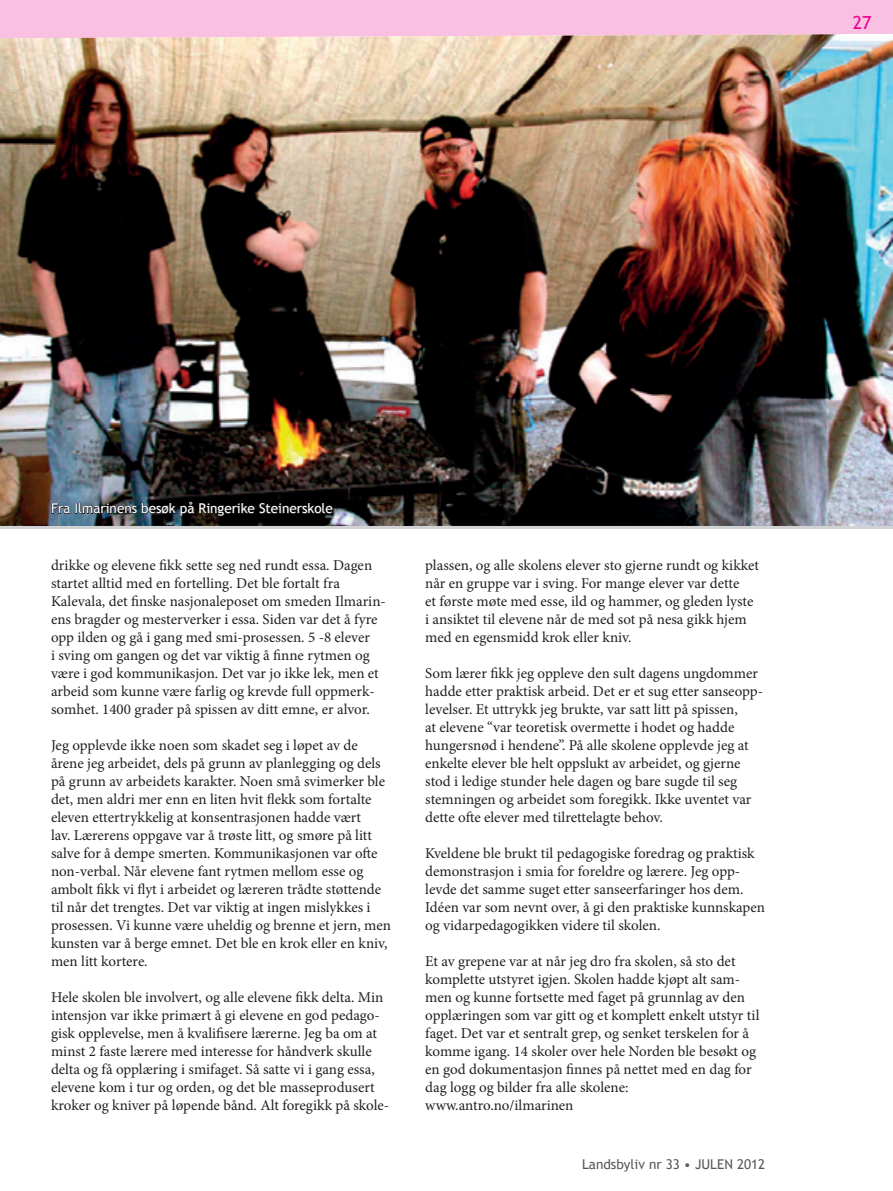
<style>
.page{position:relative;width:893px;height:1191px;background:#fff}
.page>*{position:absolute;margin:0;border:0;box-sizing:border-box;transform-origin:0 0}
.t1{font:18px "Trebuchet MS";color:#ed028c}
.t2{font:15px/18px "Minion Pro";color:#231f20}
.t3{font:13.5px "Trebuchet MS";color:#fff}
.t4{font:13.5px "Trebuchet MS";color:#57585a}
</style>
<div class="page">
<div style="left:0;top:0;width:893px;height:34px;background:#fac0e2"></div>
<img style="left:0;top:34px;width:893px;height:492px">
<svg style="left:51px;top:501px;width:282px;height:16px;background:#1e2328"></svg>
<hr style="left:0;top:526px;width:893px;height:3px;background:#d1d2d4">
<p class="t1" style="left:853px;top:12px;width:20px">27</p>
<p class="t3" style="left:51px;top:500px;width:283px">Fra Ilmarinens besøk på Ringerike Steinerskole</p>
<p class="t2" style="left:51px;top:556px;width:336px">drikke og elevene fikk sette seg ned rundt essa. Dagen startet alltid med en fortelling. Det ble fortalt fra Kalevala, det finske nasjonaleposet om smeden Ilmarin&shy;ens bragder og mesterverker i essa. Siden var det å fyre opp ilden og gå i gang med smi-prosessen. 5 -8 elever<br>i sving om gangen og det var viktig å finne rytmen og være i god kommunikasjon. Det var jo ikke lek, men et arbeid som kunne være farlig og krevde full oppmerk&shy;somhet. 1400 grader på spissen av ditt emne, er alvor.</p>
<p class="t2" style="left:51px;top:736px;width:341px">Jeg opplevde ikke noen som skadet seg i løpet av de årene jeg arbeidet, dels på grunn av planlegging og dels på grunn av arbeidets karakter. Noen små svimerker ble det, men aldri mer enn en liten hvit flekk som fortalte eleven ettertrykkelig at konsentrasjonen hadde vært<br>lav. Lærerens oppgave var å trøste litt, og smøre på litt salve for å dempe smerten. Kommunikasjonen var ofte non-verbal. Når elevene fant rytmen mellom esse og ambolt fikk vi flyt i arbeidet og læreren trådte støttende til når det trengtes. Det var viktig at ingen mislykkes i prosessen. Vi kunne være uheldig og brenne et jern, men kunsten var å berge emnet. Det ble en krok eller en kniv, men litt kortere.</p>
<p class="t2" style="left:51px;top:988px;width:340px">Hele skolen ble involvert, og alle elevene fikk delta. Min intensjon var ikke primært å gi elevene en god pedago&shy;gisk opplevelse, men å kvalifisere lærerne. Jeg ba om at minst 2 faste lærere med interesse for håndverk skulle delta og få opplæring i smifaget. Så satte vi i gang essa, elevene kom i tur og orden, og det ble masseprodusert kroker og kniver på løpende bånd. Alt foregikk på skole-</p>
<p class="t2" style="left:425px;top:556px;width:335px">plassen, og alle skolens elever sto gjerne rundt og kikket når en gruppe var i sving. For mange elever var dette<br>et første møte med esse, ild og hammer, og gleden lyste i ansiktet til elevene når de med sot på nesa gikk hjem med en egensmidd krok eller kniv.</p>
<p class="t2" style="left:425px;top:664px;width:339px">Som lærer fikk jeg oppleve den sult dagens ungdommer hadde etter praktisk arbeid. Det er et sug etter sanseopp&shy;levelser. Et uttrykk jeg brukte, var satt litt på spissen,<br>at elevene “var teoretisk overmette i hodet og hadde hungersnød i hendene”. På alle skolene opplevde jeg at enkelte elever ble helt oppslukt av arbeidet, og gjerne stod i ledige stunder hele dagen og bare sugde til seg stemningen og arbeidet som foregikk. Ikke uventet var dette ofte elever med tilrettelagte behov.</p>
<p class="t2" style="left:425px;top:844px;width:341px">Kveldene ble brukt til pedagogiske foredrag og praktisk demonstrasjon i smia for foreldre og lærere. Jeg opp&shy;levde det samme suget etter sanseerfaringer hos dem.<br>Idéen var som nevnt over, å gi den praktiske kunnskapen og vidarpedagogikken videre til skolen.</p>
<p class="t2" style="left:425px;top:952px;width:336px">Et av grepene var at når jeg dro fra skolen, så sto det komplette utstyret igjen. Skolen hadde kjøpt alt sam&shy;men og kunne fortsette med faget på grunnlag av den opplæringen som var gitt og et komplett enkelt utstyr til faget. Det var et sentralt grep, og senket terskelen for å komme igang. 14 skoler over hele Norden ble besøkt og en god dokumentasjon finnes på nettet med en dag for dag logg og bilder fra alle skolene: www.antro.no/ilmarinen</p>
<p class="t4" style="left:582px;top:1156px;width:185px">Landsbyliv nr 33 • JULEN 2012</p>
</div>
